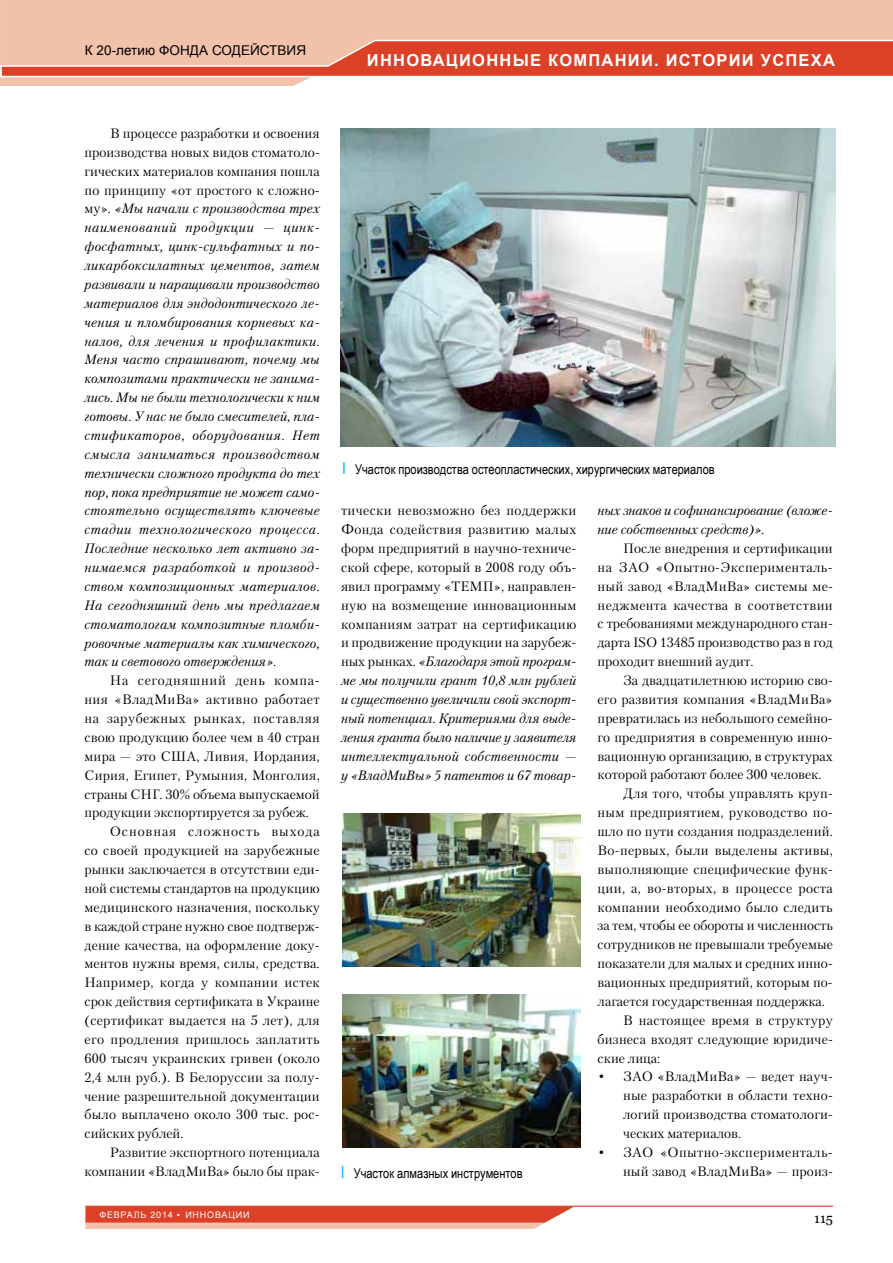
<style>
.page{position:relative;width:893px;height:1263px;background:#fff}
.page>*{position:absolute;margin:0;border:0;box-sizing:border-box;transform-origin:0 0}
.t1{font:700 16.5px "Arial";letter-spacing:.075em;color:#fff}
.t2{font:13.5px/18.9px "Petersburg C";letter-spacing:.01em;color:#000;text-align:justify}
.t3{font:italic 13.5px/18.9px "Petersburg C";color:#000;text-align:justify}
.t4{font:13.5px/18.9px "Petersburg C";letter-spacing:.03em;color:#000;text-align:right}
.t5{font:13.5px "Arial Narrow";color:#000}
.t6{font:13.5px "Petersburg C";letter-spacing:.04em;color:#000}
.t7{font:13.5px "Arial";letter-spacing:.005em;color:#000}
.t8{font:13.5px "Petersburg C";letter-spacing:.05em;color:#000}
.t9{font:13.5px "Petersburg C";letter-spacing:.065em;color:#000}
.t10{font:13.5px "Georgia";color:#000}
.t11{font:9px "Arial";letter-spacing:.09em;color:#fff}
.s1{font-style:normal}
.s2{font-size:16.5px;color:#00aeef}
.s3{font-style:italic}
</style>
<div class="page">
<svg style="left:85px;top:1207px;width:489px;height:22px;background:#e36b54"></svg>
<hr style="left:85px;top:1206px;width:748px;height:1px;background:#dc4128">
<hr style="left:0;top:0;width:1px;height:86px;background:#f2c1aa">
<svg style="left:1px;top:0;width:892px;height:86px;background:#f3c8b3"></svg>
<svg style="left:0;top:39px;width:893px;height:39px;background:#e57660"></svg>
<img style="left:341px;top:128px;width:494px;height:318px">
<img style="left:342px;top:813px;width:238px;height:154px">
<img style="left:342px;top:994px;width:238px;height:153px">
<p class="t7" style="left:85px;top:42px;width:223px">К 20-летию Фонда содействия</p>
<p class="t1" style="left:367px;top:49px;width:235px">Инновационн ые компании</p>
<p class="t1" style="left:654px;top:49px;width:76px">. Истории</p>
<p class="t1" style="left:761px;top:49px;width:13px">усп</p>
<p class="t1" style="left:799px;top:49px;width:35px">еха</p>
<p class="t3" style="left:84px;top:124px;width:237px;text-indent:26px"><span class="s1">В процессе разработки и освоения производства новых видов стоматоло&shy;гических материалов компания пошла по принципу «от простого к сложно&shy;му».</span> «Мы начали с производства трех наименований продукции — цинк&shy;фосфатных, цинк-сульфатных и по&shy;ликарбоксилатных цементов, затем развивали и наращивали производство материалов для эндодонтического ле&shy;чения и пломбирования корневых ка&shy;налов, для лечения и профилактики.<br>Меня часто спрашивают, почему мы композитами практически не занима&shy;лись. Мы не были технологически к ним готовы. У нас не было смесителей, пла&shy;стификаторов, оборудования. Нет смысла заниматься производством технически сложного продукта до тех пор, пока предприятие не может само&shy;стоятельно осуществлять ключевые стадии технологического процесса.<br>Последние несколько лет активно за&shy;нимаемся разработкой и производ&shy;ством композиционных материалов.<br>На сегодняшний день мы предлагаем стоматологам композитные пломби&shy;ровочные материалы как химического, так и светового отверждения».</p>
<p class="t8" style="left:110px;top:672px;width:211px">На сегодняшний день компа-</p>
<p class="t4" style="left:84px;top:690px;width:237px">ния «ВладМиВа» активно работает</p>
<p class="t6" style="left:84px;top:710px;width:237px">на зарубежных рынках, поставляя</p>
<p class="t2" style="left:84px;top:728px;width:237px">свою продукцию более чем в 40 стран</p>
<p class="t2" style="left:84px;top:746px;width:237px">мира — это США, Ливия, Иордания,</p>
<p class="t2" style="left:84px;top:765px;width:237px">Сирия, Египет, Румыния, Монголия,</p>
<p class="t2" style="left:84px;top:784px;width:237px">страны СНГ. 30% объема выпускаемой</p>
<p class="t2" style="left:84px;top:803px;width:226px">продукции экспортируется за рубеж.</p>
<p class="t9" style="left:110px;top:823px;width:211px">Основная сложность выхода</p>
<p class="t2" style="left:84px;top:841px;width:237px">со своей продукцией на зарубежные</p>
<p class="t2" style="left:84px;top:860px;width:237px">рынки заключается в отсутствии еди-</p>
<p class="t2" style="left:84px;top:879px;width:237px">ной системы стандартов на продукцию</p>
<p class="t2" style="left:84px;top:897px;width:237px">медицинского назначения, поскольку</p>
<p class="t2" style="left:84px;top:916px;width:237px">в каждой стране нужно свое подтверж-</p>
<p class="t2" style="left:84px;top:935px;width:237px">дение качества, на оформление доку-</p>
<p class="t2" style="left:84px;top:954px;width:237px">ментов нужны время, силы, средства.</p>
<p class="t2" style="left:84px;top:973px;width:237px">Например, когда у компании истек</p>
<p class="t2" style="left:84px;top:992px;width:237px">срок действия сертификата в Украине</p>
<p class="t2" style="left:84px;top:1011px;width:237px">(сертификат выдается на 5 лет), для</p>
<p class="t4" style="left:84px;top:1030px;width:237px">его продления пришлось заплатить</p>
<p class="t2" style="left:84px;top:1048px;width:237px">600 тысяч украинских гривен (около</p>
<p class="t2" style="left:84px;top:1067px;width:237px">2,4 млн руб.). В Белоруссии за полу-</p>
<p class="t2" style="left:84px;top:1086px;width:237px">чение разрешительной документации</p>
<p class="t2" style="left:84px;top:1105px;width:237px">было выплачено около 300 тыс. рос-</p>
<p class="t2" style="left:84px;top:1124px;width:101px">сийских рублей.</p>
<p class="t2" style="left:110px;top:1143px;width:211px">Развитие экспортного потенциала</p>
<p class="t2" style="left:84px;top:1162px;width:237px">компании «ВладМиВа» было бы прак-</p>
<p class="t11" style="left:99px;top:1209px;width:152px">февраль 2014 ▪ инновации</p>
<p class="t5" style="left:342px;top:460px;width:374px"><span class="s2">I</span> Участок производства остеопластических, хирургических материалов</p>
<p class="t2" style="left:341px;top:501px;width:237px">тически невозможно без поддержки Фонда содействия развитию малых форм предприятий в научно-техниче&shy;ской сфере, который в 2008 году объ&shy;явил программу «ТЕМП», направлен&shy;ную на возмещение инновационным компаниям затрат на сертификацию и продвижение продукции на зарубеж&shy;ных рынках. <span class="s3">«Благодаря этой програм&shy;ме мы получили грант 10,8 млн рублей и существенно увеличили свой экспорт&shy;ный потенциал. Критериями для выде&shy;ления гранта было наличие у заявителя интеллектуальной собственности — у «ВладМиВы» 5 патентов и 67 товар-</span></p>
<p class="t3" style="left:598px;top:501px;width:237px">ных знаков и софинансирование (вложе&shy;ние собственных средств)».</p>
<p class="t2" style="left:598px;top:539px;width:237px;text-indent:26px">После внедрения и сертификации на ЗАО «Опытно-Эксперименталь&shy;ный завод «ВладМиВа» системы ме&shy;неджмента качества в соответствии с требованиями международного стан&shy;дарта ISO 13485 производство раз в год проходит внешний аудит.</p>
<p class="t2" style="left:623px;top:671px;width:211px">За двадцатилетнюю историю сво-</p>
<p class="t2" style="left:598px;top:690px;width:237px">его развития компания «ВладМиВа»</p>
<p class="t2" style="left:598px;top:708px;width:237px">превратилась из небольшого семейно-</p>
<p class="t2" style="left:598px;top:727px;width:237px">го предприятия в современную инно-</p>
<p class="t2" style="left:598px;top:746px;width:237px">вационную организацию, в структурах</p>
<p class="t2" style="left:598px;top:765px;width:225px">которой работают более 300 человек.</p>
<p class="t2" style="left:623px;top:784px;width:211px">Для того, чтобы управлять круп-</p>
<p class="t2" style="left:598px;top:803px;width:237px">ным предприятием, руководство по-</p>
<p class="t2" style="left:598px;top:822px;width:237px">шло по пути создания подразделений.</p>
<p class="t2" style="left:598px;top:841px;width:237px">Во‑первых, были выделены активы,</p>
<p class="t2" style="left:598px;top:859px;width:237px">выполняющие специфические функ-</p>
<p class="t2" style="left:598px;top:878px;width:237px">ции, а, во‑вторых, в процессе роста</p>
<p class="t2" style="left:598px;top:897px;width:237px">компании необходимо было следить</p>
<p class="t2" style="left:598px;top:916px;width:237px">за тем, чтобы ее обороты и численность</p>
<p class="t2" style="left:598px;top:935px;width:237px">сотрудников не превышали требуемые</p>
<p class="t2" style="left:598px;top:954px;width:237px">показатели для малых и средних инно-</p>
<p class="t2" style="left:598px;top:973px;width:237px">вационных предприятий, которым по-</p>
<p class="t2" style="left:598px;top:991px;width:229px">лагается государственная поддержка.</p>
<p class="t2" style="left:623px;top:1010px;width:211px">В настоящее время в структуру</p>
<p class="t2" style="left:598px;top:1029px;width:237px">бизнеса входят следующие юридиче-</p>
<p class="t2" style="left:598px;top:1048px;width:64px">ские лица:</p>
<p class="t2" style="left:623px;top:1067px;width:211px;text-indent:-26px">• ЗАО «ВладМиВа» — ведет науч&shy;ные разработки в области техно&shy;логий производства стоматологи&shy;ческих материалов.</p>
<p class="t4" style="left:598px;top:1142px;width:237px">• ЗАО «Опытно-эксперименталь&shy;ный завод «ВладМиВа» — произ-</p>
<p class="t5" style="left:341px;top:1163px;width:183px"><span class="s2">I</span> Участок алмазных инструментов</p>
<p class="t10" style="left:814px;top:1210px;width:20px">115</p>
</div>
